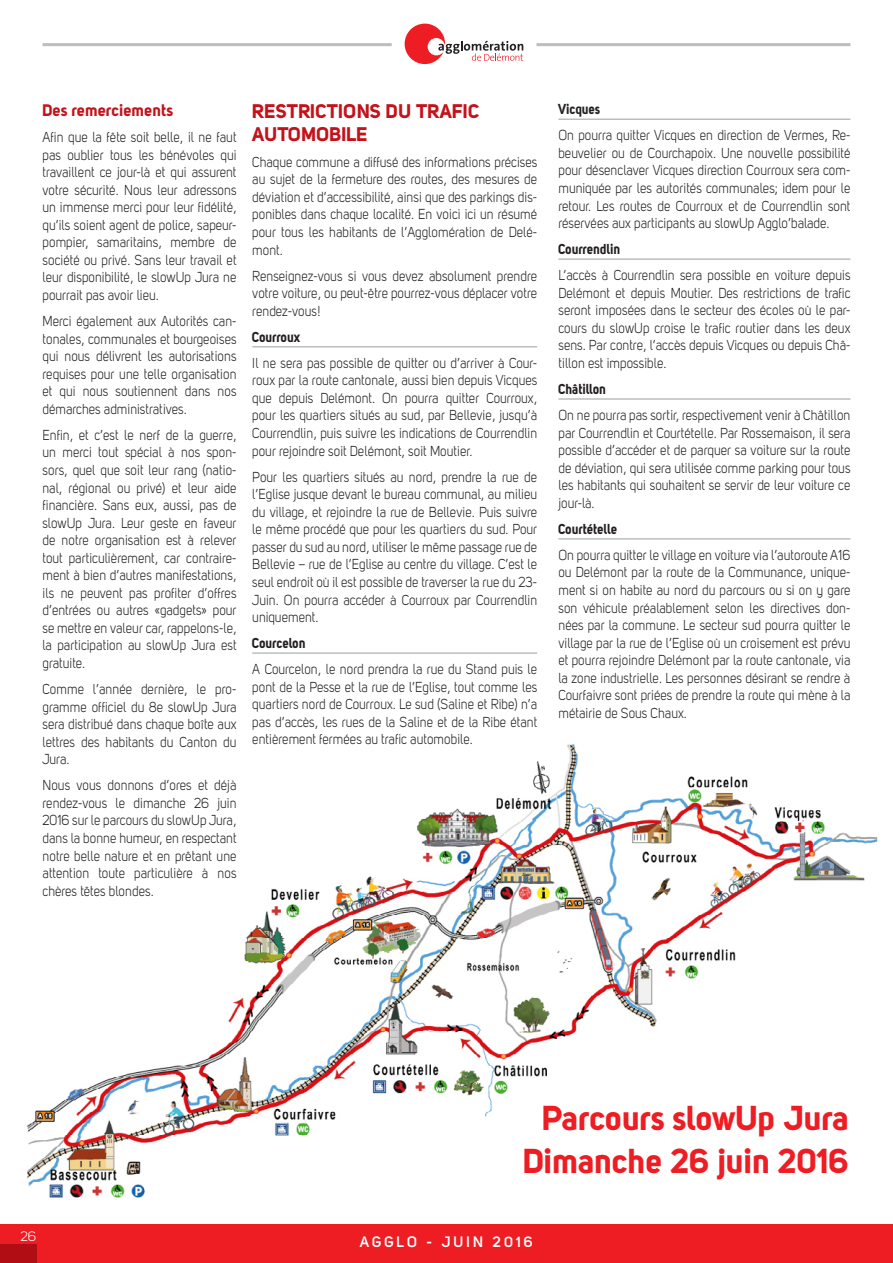
<style>
.page{position:relative;width:893px;height:1263px;background:#fff}
.page>*{position:absolute;margin:0;border:0;box-sizing:border-box;transform-origin:0 0}
.titre_1_ligne{font:34.2px/43.5px "Uni Sans Bold";color:#ee1d23;text-align:center}
.OFF-Sous-titre{font:19.5px/22.5px "Uni Sans Bold";letter-spacing:.005em;color:#c4121a}
.OFF-Sous-titre-2{font:16.5px "Uni Sans Bold";letter-spacing:.005em;color:#c4121a}
.Sous-titre_Myriad{font:700 15px "Uni Sans Semi";letter-spacing:.185em;color:#fff}
.OFF-TXT_BASE{font:14.25px/17.5px "Uni Sans Book";letter-spacing:.005em;color:#231f20;text-align:justify;scale:.9 1}
.OFF-TXT_BASE-2{font:14.25px "Uni Sans Bold";letter-spacing:.005em;color:#231f20;scale:.9 1}
.t1{font:13.5px "Uni Sans Book";color:#fff}
</style>
<div class="page">
<img style="left:27px;top:744px;width:851px;height:454px">
<div style="left:0;top:1225px;width:893px;height:38px;background:#ee1d23"></div>
<div style="left:0;top:1245px;width:36px;height:18px;background:#b00d15"></div>
<svg style="left:405px;top:24px;width:118px;height:40px"></svg>
<hr style="left:43px;top:43px;width:349px;height:3px;background:#bcbdc0">
<hr style="left:536px;top:43px;width:314px;height:3px;background:#bcbdc0">
<hr style="left:252px;top:346px;width:285px;height:1px;background:#bcbdc0">
<hr style="left:252px;top:652px;width:285px;height:2px;background:#bcbdc0">
<hr style="left:558px;top:118px;width:292px;height:2px;background:#bcbdc0">
<hr style="left:558px;top:258px;width:292px;height:2px;background:#bcbdc0">
<hr style="left:558px;top:398px;width:292px;height:2px;background:#bcbdc0">
<hr style="left:558px;top:538px;width:292px;height:2px;background:#bcbdc0">
<p class="OFF-Sous-titre-2" style="left:43px;top:100px;width:132px">Des remerciements</p>
<p class="OFF-TXT_BASE" style="left:43px;top:128px;width:217px">Afin que la fête soit belle, il ne faut pas oublier tous les bénévoles qui travaillent ce jour-là et qui assurent votre sécurité. Nous leur adressons un immense merci pour leur fidélité, qu’ils soient agent de police, sapeur&shy;pompier, samaritains, membre de société ou privé. Sans leur travail et leur disponibilité, le slowUp Jura ne pourrait pas avoir lieu.</p>
<p class="OFF-TXT_BASE" style="left:43px;top:312px;width:217px">Merci également aux Autorités can&shy;tonales, communales et bourgeoises qui nous délivrent les autorisations requises pour une telle organisation et qui nous soutiennent dans nos démarches administratives.</p>
<p class="OFF-TXT_BASE" style="left:43px;top:426px;width:217px">Enfin, et c’est le nerf de la guerre, un merci tout spécial à nos spon&shy;sors, quel que soit leur rang (natio&shy;nal, régional ou privé) et leur aide financière. Sans eux, aussi, pas de slowUp Jura. Leur geste en faveur de notre organisation est à relever tout particulièrement, car contraire&shy;ment à bien d’autres manifestations, ils ne peuvent pas profiter d’offres d’entrées ou autres «gadgets» pour se mettre en valeur car, rappelons-le, la participation au slowUp Jura est gratuite.</p>
<p class="OFF-TXT_BASE" style="left:43px;top:680px;width:217px">Comme l’année dernière, le pro&shy;gramme officiel du 8e slowUp Jura sera distribué dans chaque boîte aux lettres des habitants du Canton du Jura.</p>
<p class="OFF-TXT_BASE" style="left:43px;top:777px;width:217px">Nous vous donnons d’ores et déjà rendez-vous le dimanche 26 juin 2016 sur le parcours du slowUp Jura, dans la bonne humeur, en respectant notre belle nature et en prêtant une attention toute particulière à nos chères têtes blondes.</p>
<p class="OFF-Sous-titre" style="left:252px;top:100px;width:229px">RESTRICTIONS DU TRAFIC<br>AUTOMOBILE</p>
<p class="OFF-TXT_BASE" style="left:252px;top:153px;width:318px">Chaque commune a diffusé des informations précises au sujet de la fermeture des routes, des mesures de déviation et d’accessibilité, ainsi que des parkings dis&shy;ponibles dans chaque localité. En voici ici un résumé pour tous les habitants de l’Agglomération de Delé&shy;mont.</p>
<p class="OFF-TXT_BASE" style="left:252px;top:267px;width:318px">Renseignez-vous si vous devez absolument prendre votre voiture, ou peut-être pourrez-vous déplacer votre rendez-vous!</p>
<p class="OFF-TXT_BASE-2" style="left:252px;top:328px;width:55px">Courroux</p>
<p class="OFF-TXT_BASE" style="left:252px;top:354px;width:318px">Il ne sera pas possible de quitter ou d’arriver à Cour&shy;roux par la route cantonale, aussi bien depuis Vicques que depuis Delémont. On pourra quitter Courroux, pour les quartiers situés au sud, par Bellevie, jusqu’à Courrendlin, puis suivre les indications de Courrendlin pour rejoindre soit Delémont, soit Moutier.</p>
<p class="OFF-TXT_BASE" style="left:252px;top:468px;width:318px">Pour les quartiers situés au nord, prendre la rue de l’Eglise jusque devant le bureau communal, au milieu du village, et rejoindre la rue de Bellevie. Puis suivre le même procédé que pour les quartiers du sud. Pour passer du sud au nord, utiliser le même passage rue de Bellevie – rue de l’Eglise au centre du village. C’est le seul endroit où il est possible de traverser la rue du 23- Juin. On pourra accéder à Courroux par Courrendlin uniquement.</p>
<p class="OFF-TXT_BASE-2" style="left:252px;top:634px;width:61px">Courcelon</p>
<p class="OFF-TXT_BASE" style="left:252px;top:660px;width:318px">A Courcelon, le nord prendra la rue du Stand puis le pont de la Pesse et la rue de l’Eglise, tout comme les quartiers nord de Courroux. Le sud (Saline et Ribe) n’a pas d’accès, les rues de la Saline et de la Ribe étant entièrement fermées au trafic automobile.</p>
<p class="OFF-TXT_BASE-2" style="left:558px;top:100px;width:48px">Vicques</p>
<p class="OFF-TXT_BASE" style="left:558px;top:127px;width:326px">On pourra quitter Vicques en direction de Vermes, Re&shy;beuvelier ou de Courchapoix. Une nouvelle possibilité pour désenclaver Vicques direction Courroux sera com&shy;muniquée par les autorités communales; idem pour le retour. Les routes de Courroux et de Courrendlin sont réservées aux participants au slowUp Agglo’balade.</p>
<p class="OFF-TXT_BASE-2" style="left:558px;top:240px;width:70px">Courrendlin</p>
<p class="OFF-TXT_BASE" style="left:558px;top:266px;width:326px">L’accès à Courrendlin sera possible en voiture depuis Delémont et depuis Moutier. Des restrictions de trafic seront imposées dans le secteur des écoles où le par&shy;cours du slowUp croise le trafic routier dans les deux sens. Par contre, l’accès depuis Vicques ou depuis Châ&shy;tillon est impossible.</p>
<p class="OFF-TXT_BASE-2" style="left:558px;top:380px;width:55px">Châtillon</p>
<p class="OFF-TXT_BASE" style="left:558px;top:406px;width:326px">On ne pourra pas sortir, respectivement venir à Châtillon par Courrendlin et Courtételle. Par Rossemaison, il sera possible d’accéder et de parquer sa voiture sur la route de déviation, qui sera utilisée comme parking pour tous les habitants qui souhaitent se servir de leur voiture ce jour-là.</p>
<p class="OFF-TXT_BASE-2" style="left:558px;top:520px;width:67px">Courtételle</p>
<p class="OFF-TXT_BASE" style="left:558px;top:546px;width:326px">On pourra quitter le village en voiture via l’autoroute A16 ou Delémont par la route de la Communance, unique&shy;ment si on habite au nord du parcours ou si on y gare son véhicule préalablement selon les directives don&shy;nées par la commune. Le secteur sud pourra quitter le village par la rue de l’Eglise où un croisement est prévu et pourra rejoindre Delémont par la route cantonale, via la zone industrielle. Les personnes désirant se rendre à Courfaivre sont priées de prendre la route qui mène à la métairie de Sous Chaux.</p>
<p class="t1" style="left:20px;top:1228px;width:17px">26</p>
<p class="titre_1_ligne" style="left:523px;top:1095px;width:328px">Parcours slowUp Jura<br>Dimanche 26 juin 2016</p>
<p class="Sous-titre_Myriad" style="left:360px;top:1232px;width:175px">AGGLO - JUIN 2016</p>
</div>
